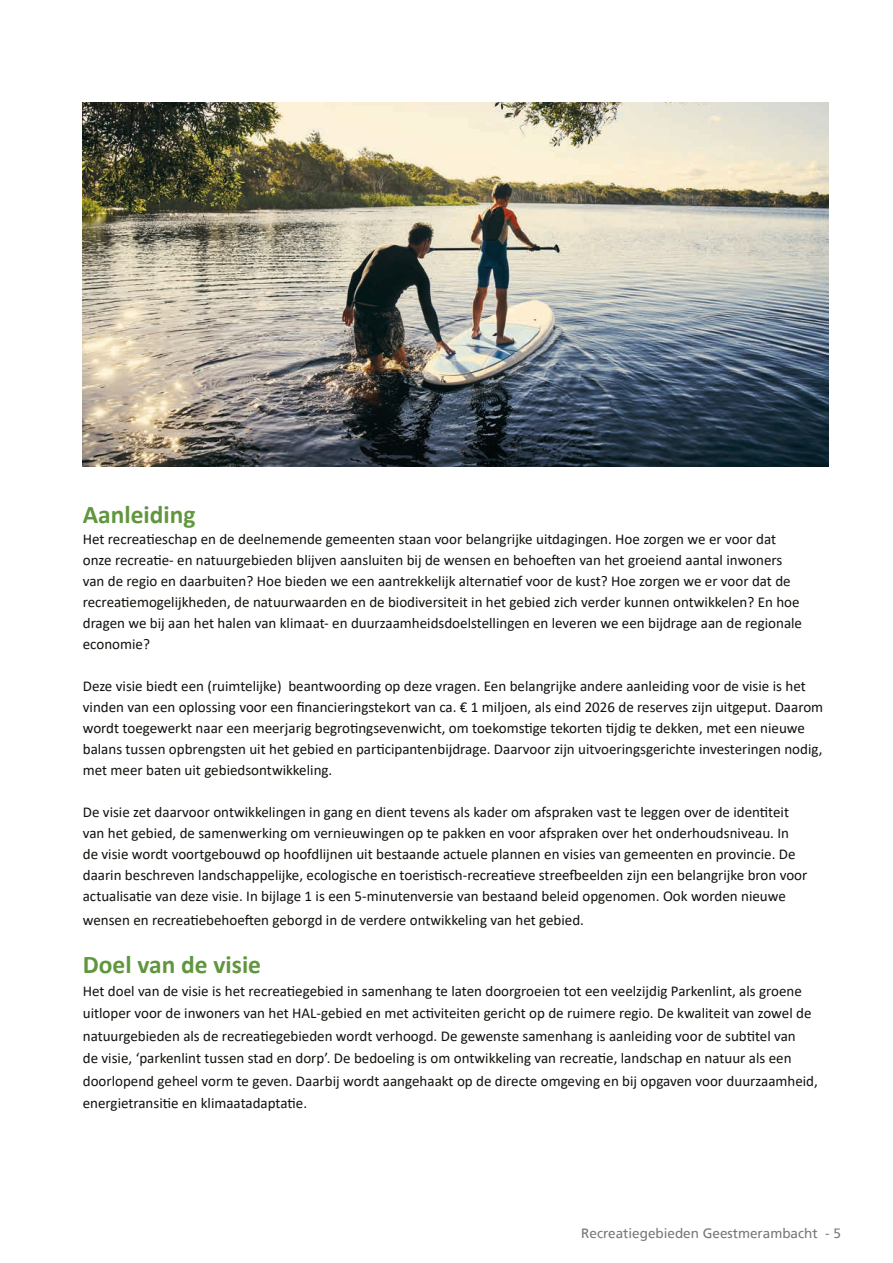
<style>
.page{position:relative;width:893px;height:1263px;background:#fff}
.page>*{position:absolute;margin:0;border:0;box-sizing:border-box;transform-origin:0 0}
.t1{font:700 25.5px "Calibri";color:#60973e}
.t2{font:15px/21px "Calibri";color:#12110d}
.t3{font:13.5px "Frutiger";color:#1d1d1b}
</style>
<div class="page">
<img style="left:83px;top:103px;width:745px;height:363px">
<p class="t1" style="left:83px;top:497px;width:114px">Aanleiding</p>
<p class="t2" style="left:83px;top:528px;width:721px">Het recreatieschap en de deelnemende gemeenten staan voor belangrijke uitdagingen. Hoe zorgen we er voor dat onze recreatie- en natuurgebieden blijven aansluiten bij de wensen en behoeften van het groeiend aantal inwoners van de regio en daarbuiten? Hoe bieden we een aantrekkelijk alternatief voor de kust? Hoe zorgen we er voor dat de recreatiemogelijkheden, de natuurwaarden en de biodiversiteit in het gebied zich verder kunnen ontwikkelen? En hoe dragen we bij aan het halen van klimaat- en duurzaamheidsdoelstellingen en leveren we een bijdrage aan de regionale economie?</p>
<p class="t2" style="left:83px;top:675px;width:742px">Deze visie biedt een (ruimtelijke) beantwoording op deze vragen. Een belangrijke andere aanleiding voor de visie is het vinden van een oplossing voor een financieringstekort van ca. € 1 miljoen, als eind 2026 de reserves zijn uitgeput. Daarom wordt toegewerkt naar een meerjarig begrotingsevenwicht, om toekomstige tekorten tijdig te dekken, met een nieuwe balans tussen opbrengsten uit het gebied en participantenbijdrage. Daarvoor zijn uitvoeringsgerichte investeringen nodig, met meer baten uit gebiedsontwikkeling.</p>
<p class="t2" style="left:83px;top:801px;width:726px">De visie zet daarvoor ontwikkelingen in gang en dient tevens als kader om afspraken vast te leggen over de identiteit van het gebied, de samenwerking om vernieuwingen op te pakken en voor afspraken over het onderhoudsniveau. In de visie wordt voortgebouwd op hoofdlijnen uit bestaande actuele plannen en visies van gemeenten en provincie. De daarin beschreven landschappelijke, ecologische en toeristisch-recreatieve streefbeelden zijn een belangrijke bron voor actualisatie van deze visie. In bijlage 1 is een 5-minutenversie van bestaand beleid opgenomen. Ook worden nieuwe</p>
<p class="t2" style="left:83px;top:909px;width:503px">wensen en recreatiebehoeften geborgd in de verdere ontwikkeling van het gebied.</p>
<p class="t1" style="left:83px;top:947px;width:180px">Doel van de visie</p>
<p class="t2" style="left:83px;top:979px;width:737px;line-height:22.5px">Het doel van de visie is het recreatiegebied in samenhang te laten doorgroeien tot een veelzijdig Parkenlint, als groene uitloper voor de inwoners van het HAL-gebied en met activiteiten gericht op de ruimere regio. De kwaliteit van zowel de natuurgebieden als de recreatiegebieden wordt verhoogd. De gewenste samenhang is aanleiding voor de subtitel van<br>de visie, ‘parkenlint tussen stad en dorp’. De bedoeling is om ontwikkeling van recreatie, landschap en natuur als een doorlopend geheel vorm te geven. Daarbij wordt aangehaakt op de directe omgeving en bij opgaven voor duurzaamheid, energietransitie en klimaatadaptatie.</p>
<p class="t3" style="left:581px;top:1225px;width:261px">Recreatiegebieden Geestmerambacht - 5</p>
</div>
